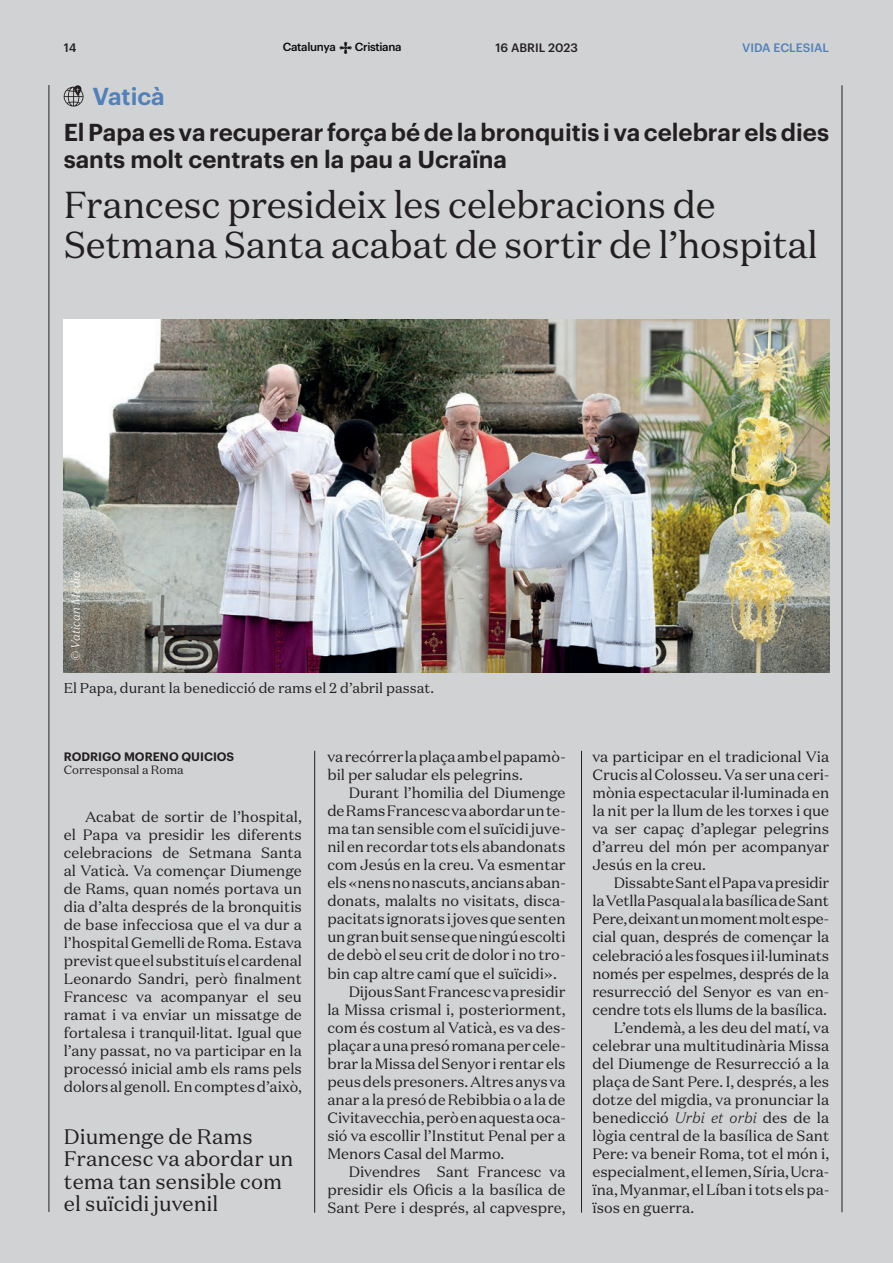
<style>
.page{position:relative;width:893px;height:1263px;background:#d1d2d4}
.page>*{position:absolute;margin:0;border:0;box-sizing:border-box;transform-origin:0 0}
.t1{font:37.5px/40.5px "Domaine Text";letter-spacing:-.01em;color:#231f20}
.t2{font:600 24px/27px "Graphik";color:#231f20}
.t3{font:600 24px "Graphik";color:#5181b8}
.t4{font:21px/22.5px "Domaine Text";color:#231f20}
.t5{font:15px/18px "Domaine Text";color:#231f20;text-align:justify}
.t6{font:14.25px "Domaine Text";color:#231f20}
.t7{font:600 12px "Graphik";color:#231f20}
.t8{font:12px "Domaine Text";color:#231f20}
.t9{font:500 12px "Graphik";color:#231f20}
.t10{font:italic 300 12px "Domaine Text";color:#fff}
.t11{font:500 12px "Graphik";color:#5181b8}
.t12{font:500 11.55px "Graphik";letter-spacing:-.03em;color:#07090c}
.s1{font-weight:300;font-style:italic}
</style>
<div class="page">
<hr style="left:49px;top:85px;width:1px;height:1127px;background:#231f20">
<svg style="left:339px;top:42px;width:13px;height:12px"></svg>
<hr style="left:314px;top:751px;width:1px;height:462px;background:#231f20">
<hr style="left:842px;top:85px;width:1px;height:1127px;background:#231f20">
<svg style="left:64px;top:85px;width:20px;height:22px"></svg>
<hr style="left:581px;top:751px;width:1px;height:462px;background:#231f20">
<img style="left:64px;top:319px;width:765px;height:353px">
<p class="t9" style="left:64px;top:38px;width:14px">14</p>
<p class="t12" style="left:283px;top:38px;width:54px">Catalunya</p>
<p class="t12" style="left:355px;top:38px;width:48px">Cristiana</p>
<p class="t9" style="left:495px;top:38px;width:84px">16 ABRIL 2023</p>
<h2 class="t3" style="left:92px;top:78px;width:74px">Vaticà</h2>
<p class="t11" style="left:742px;top:39px;width:89px">VIDA ECLESIAL</p>
<h2 class="t2" style="left:64px;top:116px;width:767px">El Papa es va recuperar força bé de la bronquitis i va celebrar els dies sants molt centrats en la pau a Ucraïna</h2>
<h1 class="t1" style="left:64px;top:184px;width:756px">Francesc presideix les celebracions de<br>Setmana Santa acabat de sortir de l’hospital</h1>
<p class="t10" style="left:68px;top:661px;width:92px;rotate:-90deg">© Vatican Media</p>
<p class="t6" style="left:64px;top:679px;width:372px">El Papa, durant la benedicció de rams el 2 d’abril passat.</p>
<p class="t7" style="left:64px;top:747px;width:172px">RODRIGO MORENO QUICIOS</p>
<p class="t8" style="left:64px;top:762px;width:121px">Corresponsal a Roma</p>
<p class="t5" style="left:64px;top:808px;width:240px;text-indent:21px">Acabat de sortir de l’hospital, el Papa va presidir les diferents celebracions de Setmana Santa al Vaticà. Va començar Diumenge de Rams, quan només portava un dia d’alta després de la bronquitis de base infecciosa que el va dur a l’hospital Gemelli de Roma. Estava previst que el substituís el cardenal Leonardo Sandri, però finalment Francesc va acompanyar el seu ramat i va enviar un missatge de fortalesa i tranquil·litat. Igual que l’any passat, no va participar en la processó inicial amb els rams pels dolors al genoll. En comptes d’això,</p>
<h3 class="t4" style="left:64px;top:1125px;width:231px">Diumenge de Rams<br>Francesc va abordar un tema tan sensible com el suïcidi juvenil</h3>
<p class="t5" style="left:327px;top:748px;width:240px">va recórrer la plaça amb el papamò&shy;bil per saludar els pelegrins.</p>
<p class="t5" style="left:349px;top:784px;width:218px">Durant l’homilia del Diumenge</p>
<p class="t5" style="left:327px;top:802px;width:240px">de Rams Francesc va abordar un te-</p>
<p class="t5" style="left:327px;top:820px;width:240px">ma tan sensible com el suïcidi juve-</p>
<p class="t5" style="left:327px;top:838px;width:240px">nil en recordar tots els abandonats</p>
<p class="t5" style="left:327px;top:856px;width:240px">com Jesús en la creu. Va esmentar</p>
<p class="t5" style="left:327px;top:874px;width:240px">els «nens no nascuts, ancians aban-</p>
<p class="t5" style="left:327px;top:892px;width:240px">donats, malalts no visitats, disca-</p>
<p class="t5" style="left:327px;top:910px;width:240px">pacitats ignorats i joves que senten</p>
<p class="t5" style="left:327px;top:928px;width:240px">un gran buit sense que ningú escolti</p>
<p class="t5" style="left:327px;top:946px;width:240px">de debò el seu crit de dolor i no tro-</p>
<p class="t5" style="left:327px;top:964px;width:231px">bin cap altre camí que el suïcidi».</p>
<p class="t5" style="left:349px;top:982px;width:218px">Dijous Sant Francesc va presidir</p>
<p class="t5" style="left:327px;top:1000px;width:240px">la Missa crismal i, posteriorment,</p>
<p class="t5" style="left:327px;top:1018px;width:240px">com és costum al Vaticà, es va des-</p>
<p class="t5" style="left:327px;top:1036px;width:240px">plaçar a una presó romana per cele-</p>
<p class="t5" style="left:327px;top:1054px;width:240px">brar la Missa del Senyor i rentar els</p>
<p class="t5" style="left:327px;top:1072px;width:240px">peus dels presoners. Altres anys va</p>
<p class="t5" style="left:327px;top:1090px;width:240px">anar a la presó de Rebibbia o a la de</p>
<p class="t5" style="left:327px;top:1108px;width:240px">Civitavecchia, però en aquesta oca-</p>
<p class="t5" style="left:327px;top:1126px;width:240px">sió va escollir l’Institut Penal per a</p>
<p class="t5" style="left:327px;top:1144px;width:178px">Menors Casal del Marmo.</p>
<p class="t5" style="left:349px;top:1162px;width:218px">Divendres Sant Francesc va</p>
<p class="t5" style="left:327px;top:1180px;width:240px">presidir els Oficis a la basílica de</p>
<p class="t5" style="left:327px;top:1198px;width:240px">Sant Pere i després, al capvespre,</p>
<p class="t5" style="left:592px;top:748px;width:238px">va participar en el tradicional Via Crucis al Colosseu. Va ser una ceri&shy;mònia espectacular il·luminada en la nit per la llum de les torxes i que va ser capaç d’aplegar pelegrins d’arreu del món per acompanyar Jesús en la creu.</p>
<p class="t5" style="left:614px;top:874px;width:217px">Dissabte Sant el Papa va presidir</p>
<p class="t5" style="left:592px;top:892px;width:238px">la Vetlla Pasqual a la basílica de Sant</p>
<p class="t5" style="left:592px;top:910px;width:238px">Pere, deixant un moment molt espe-</p>
<p class="t5" style="left:592px;top:928px;width:238px">cial quan, després de començar la</p>
<p class="t5" style="left:592px;top:946px;width:238px">celebració a les fosques i il·luminats</p>
<p class="t5" style="left:592px;top:964px;width:238px">només per espelmes, després de la</p>
<p class="t5" style="left:592px;top:982px;width:238px">resurrecció del Senyor es van en-</p>
<p class="t5" style="left:592px;top:1000px;width:236px">cendre tots els llums de la basílica.</p>
<p class="t5" style="left:614px;top:1018px;width:217px">L’endemà, a les deu del matí, va</p>
<p class="t5" style="left:592px;top:1036px;width:238px">celebrar una multitudinària Missa</p>
<p class="t5" style="left:592px;top:1054px;width:238px">del Diumenge de Resurrecció a la</p>
<p class="t5" style="left:592px;top:1072px;width:238px">plaça de Sant Pere. I, després, a les</p>
<p class="t5" style="left:592px;top:1090px;width:238px">dotze del migdia, va pronunciar la</p>
<p class="t5" style="left:592px;top:1108px;width:238px">benedicció <span class="s1">Urbi et orbi</span> des de la</p>
<p class="t5" style="left:592px;top:1126px;width:238px">lògia central de la basílica de Sant</p>
<p class="t5" style="left:592px;top:1144px;width:238px">Pere: va beneir Roma, tot el món i,</p>
<p class="t5" style="left:592px;top:1162px;width:238px">especialment, el Iemen, Síria, Ucra-</p>
<p class="t5" style="left:592px;top:1180px;width:238px">ïna, Myanmar, el Líban i tots els pa-</p>
<p class="t5" style="left:592px;top:1198px;width:103px">ïsos en guerra.</p>
</div>
